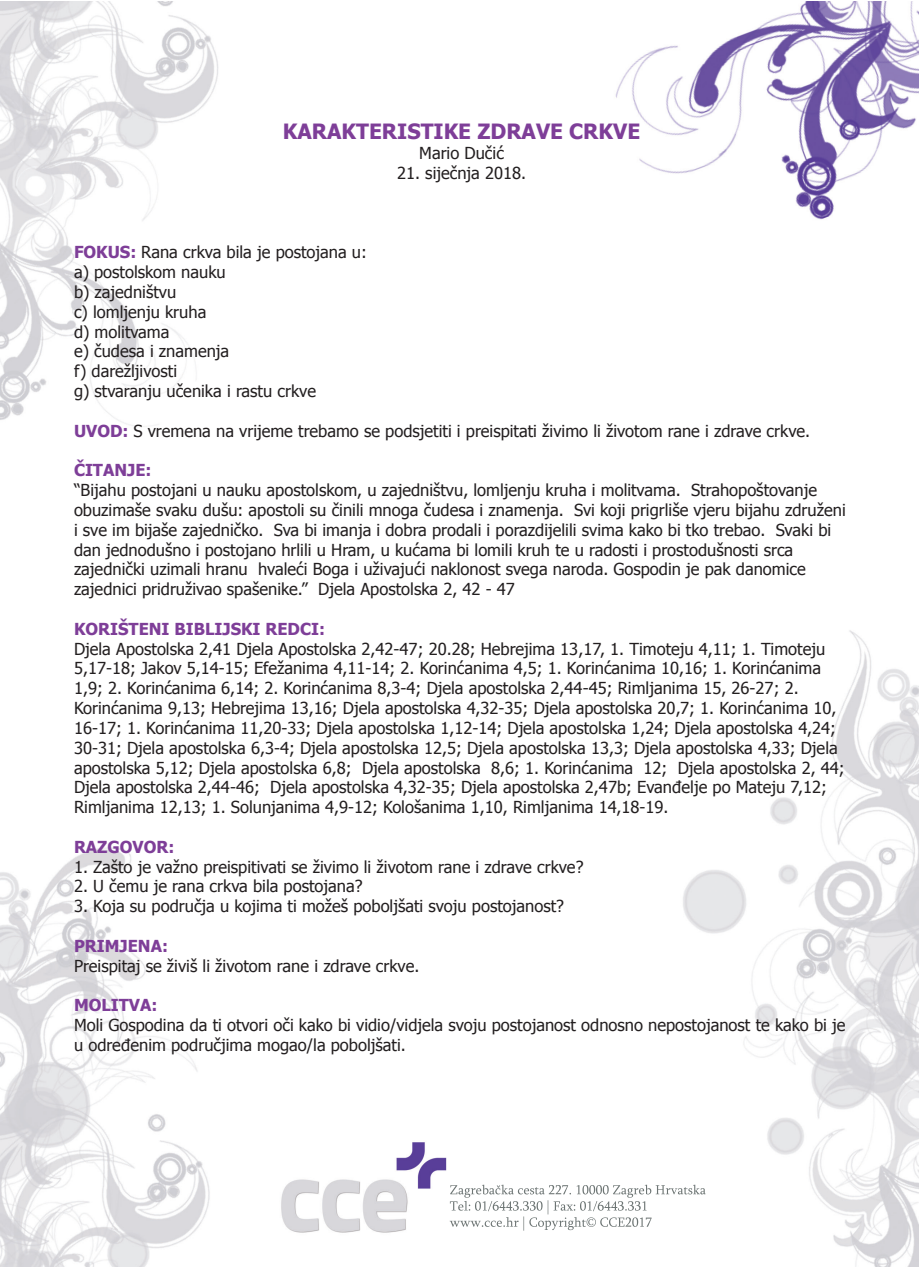
<style>
.page{position:relative;width:919px;height:1268px;background:#fff}
.page>*{position:absolute;margin:0;border:0;box-sizing:border-box;transform-origin:0 0}
.t1{font:700 21px "Tahoma";color:#7e3e98}
.t2{font:16.5px/19.8px "Tahoma";color:#231f20}
.t3{font:700 16.5px "Tahoma";color:#7e3e98}
.s1{font-weight:700;color:#7e3e98}
</style>
<div class="page">
<img style="left:0;top:1px;width:918px;height:1265px">
<img style="left:482px;top:1184px;width:169px;height:10px">
<img style="left:655px;top:1184px;width:47px;height:10px">
<img style="left:464px;top:1199px;width:175px;height:15px">
<svg style="left:642px;top:1200px;width:4px;height:10px"></svg>
<img style="left:484px;top:1216px;width:34px;height:10px">
<img style="left:523px;top:1216px;width:115px;height:14px">
<p class="t1" style="left:283px;top:117px;width:359px">KARAKTERISTIKE ZDRAVE CRKVE</p>
<p class="t2" style="left:419px;top:143px;width:86px">Mario Dučić</p>
<p class="t2" style="left:397px;top:162px;width:130px">21. siječnja 2018.</p>
<p class="t2" style="left:74px;top:242px;width:294px"><span class="s1">FOKUS:</span> Rana crkva bila je postojana u: a) postolskom nauku<br>b) zajedništvu<br>c) lomljenju kruha<br>d) molitvama<br>e) čudesa i znamenja<br>f) darežljivosti<br>g) stvaranju učenika i rastu crkve</p>
<p class="t2" style="left:74px;top:420px;width:737px"><span class="s1">UVOD:</span> S vremena na vrijeme trebamo se podsjetiti i preispitati živimo li životom rane i zdrave crkve.</p>
<p class="t3" style="left:74px;top:458px;width:79px">ČITANJE:</p>
<p class="t2" style="left:74px;top:479px;width:773px">“Bijahu postojani u nauku apostolskom, u zajedništvu, lomljenju kruha i molitvama. Strahopoštovanje obuzimaše svaku dušu: apostoli su činili mnoga čudesa i znamenja. Svi koji prigrliše vjeru bijahu združeni i sve im bijaše zajedničko. Sva bi imanja i dobra prodali i porazdijelili svima kako bi tko trebao. Svaki bi dan jednodušno i postojano hrlili u Hram, u kućama bi lomili kruh te u radosti i prostodušnosti srca zajednički uzimali hranu hvaleći Boga i uživajući naklonost svega naroda. Gospodin je pak danomice zajednici pridruživao spašenike.” Djela Apostolska 2, 42 - 47</p>
<p class="t3" style="left:74px;top:617px;width:252px">KORIŠTENI BIBLIJSKI REDCI:</p>
<p class="t2" style="left:74px;top:638px;width:772px">Djela Apostolska 2,41 Djela Apostolska 2,42-47; 20.28; Hebrejima 13,17, 1. Timoteju 4,11; 1. Timoteju 5,17-18; Jakov 5,14-15; Efežanima 4,11-14; 2. Korinćanima 4,5; 1. Korinćanima 10,16; 1. Korinćanima 1,9; 2. Korinćanima 6,14; 2. Korinćanima 8,3-4; Djela apostolska 2,44-45; Rimljanima 15, 26-27; 2.<br>Korinćanima 9,13; Hebrejima 13,16; Djela apostolska 4,32-35; Djela apostolska 20,7; 1. Korinćanima 10, 16-17; 1. Korinćanima 11,20-33; Djela apostolska 1,12-14; Djela apostolska 1,24; Djela apostolska 4,24; 30-31; Djela apostolska 6,3-4; Djela apostolska 12,5; Djela apostolska 13,3; Djela apostolska 4,33; Djela apostolska 5,12; Djela apostolska 6,8; Djela apostolska 8,6; 1. Korinćanima 12; Djela apostolska 2, 44; Djela apostolska 2,44-46; Djela apostolska 4,32-35; Djela apostolska 2,47b; Evanđelje po Mateju 7,12; Rimljanima 12,13; 1. Solunjanima 4,9-12; Kološanima 1,10, Rimljanima 14,18-19.</p>
<p class="t3" style="left:74px;top:835px;width:102px">RAZGOVOR:</p>
<p class="t2" style="left:74px;top:855px;width:511px">1. Zašto je važno preispitivati se živimo li životom rane i zdrave crkve?</p>
<p class="t2" style="left:74px;top:875px;width:290px">2. U čemu je rana crkva bila postojana?</p>
<p class="t2" style="left:74px;top:895px;width:491px">3. Koja su područja u kojima ti možeš poboljšati svoju postojanost?</p>
<p class="t3" style="left:74px;top:934px;width:95px">PRIMJENA:</p>
<p class="t2" style="left:74px;top:954px;width:347px">Preispitaj se živiš li životom rane i zdrave crkve.</p>
<p class="t3" style="left:74px;top:993px;width:85px">MOLITVA:</p>
<p class="t2" style="left:74px;top:1014px;width:773px">Moli Gospodina da ti otvori oči kako bi vidio/vidjela svoju postojanost odnosno nepostojanost te kako bi je u određenim područjima mogao/la poboljšati.</p>
</div>
